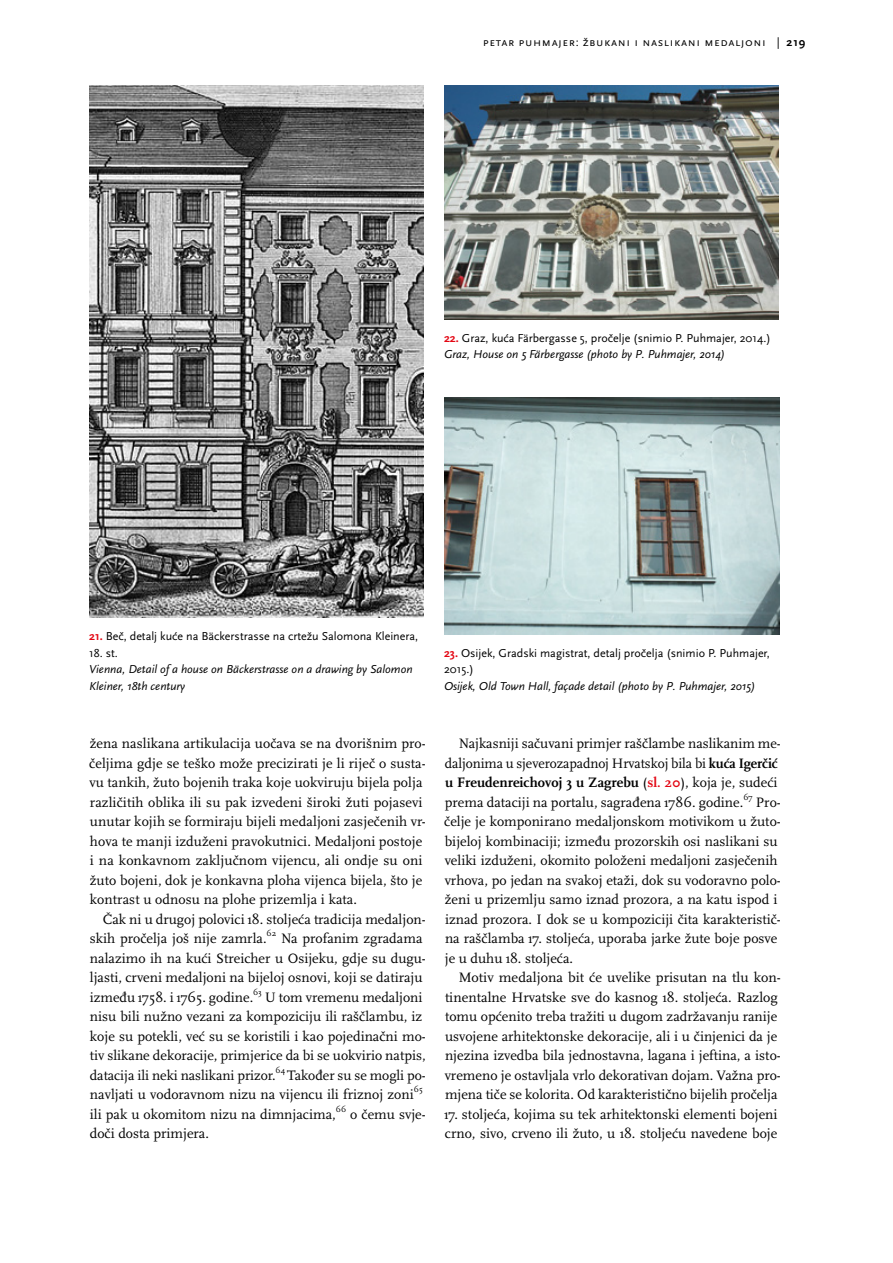
<style>
.page{position:relative;width:893px;height:1263px;background:#fff}
.page>*{position:absolute;margin:0;border:0;box-sizing:border-box;transform-origin:0 0}
.t1{font:14.25px/19.5px "Scala Pro";color:#000}
.t2{font:12px/16.5px "Scala Sans Pro";color:#000}
.t3{font:italic 12px/16.5px "Scala Sans Pro";color:#000}
.t4{font:12px "Scala Sans Pro";letter-spacing:.05em;color:#000}
.t5{font:8.55px "Scala Pro";color:#000}
.s1{font-weight:700}
.s2{font-weight:700;color:#e30613}
.s3{font-style:italic}
</style>
<div class="page">
<img style="left:89px;top:85px;width:334px;height:532px">
<img style="left:444px;top:85px;width:334px;height:234px">
<img style="left:444px;top:397px;width:335px;height:237px">
<p class="t4" style="left:483px;top:35px;width:324px">Petar Puhmajer: Žbukani i naslikani medaljoni | <span class="s1">219</span></p>
<p class="t2" style="left:444px;top:329px;width:328px"><span class="s2">22.</span> Graz, kuća Färbergasse 5, pročelje (snimio P. Puhmajer, 2014.)<br><span class="s3">Graz, House on 5 Färbergasse (photo by P. Puhmajer, 2014)</span></p>
<p class="t2" style="left:89px;top:628px;width:331px"><span class="s2">21.</span> Beč, detalj kuće na Bäckerstrasse na crtežu Salomona Kleinera,</p>
<p class="t2" style="left:89px;top:644px;width:30px">18. st.</p>
<p class="t3" style="left:89px;top:661px;width:325px">Vienna, Detail of a house on Bäckerstrasse on a drawing by Salomon<br>Kleiner, 18th century</p>
<p class="t1" style="left:89px;top:734px;width:338px">žena naslikana artikulacija uočava se na dvorišnim pro&shy;čeljima gdje se teško može precizirati je li riječ o susta&shy;vu tankih, žuto bojenih traka koje uokviruju bijela polja različitih oblika ili su pak izvedeni široki žuti pojasevi unutar kojih se formiraju bijeli medaljoni zasječenih vr&shy;hova te manji izduženi pravokutnici. Medaljoni postoje i na konkavnom zaključnom vijencu, ali ondje su oni žuto bojeni, dok je konkavna ploha vijenca bijela, što je kontrast u odnosu na plohe prizemlja i kata.</p>
<p class="t1" style="left:90px;top:909px;width:337px;text-indent:13px">Čak ni u drugoj polovici 18. stoljeća tradicija medaljon&shy;skih pročelja još nije zamrla.</p>
<p class="t5" style="left:267px;top:928px;width:11px">62</p>
<p class="t1" style="left:90px;top:929px;width:337px;text-indent:191px">Na profanim zgradama nalazimo ih na kući Streicher u Osijeku, gdje su dugu&shy;ljasti, crveni medaljoni na bijeloj osnovi, koji se datiraju između 1758. i 1765. godine.</p>
<p class="t5" style="left:253px;top:987px;width:10px">63</p>
<p class="t1" style="left:90px;top:987px;width:337px;text-indent:175px">U tom vremenu medaljoni nisu bili nužno vezani za kompoziciju ili raščlambu, iz koje su potekli, već su se koristili i kao pojedinačni mo&shy;tiv slikane dekoracije, primjerice da bi se uokvirio natpis, datacija ili neki naslikani prizor.</p>
<p class="t5" style="left:276px;top:1065px;width:11px">64</p>
<p class="t1" style="left:90px;top:1065px;width:337px;text-indent:197px">Također su se mogli po&shy;navljati u vodoravnom nizu na vijencu ili friznoj zoni</p>
<p class="t5" style="left:414px;top:1084px;width:10px">65</p>
<p class="t1" style="left:90px;top:1104px;width:247px">ili pak u okomitom nizu na dimnjacima,</p>
<p class="t5" style="left:336px;top:1104px;width:12px">66</p>
<p class="t1" style="left:350px;top:1104px;width:77px">o čemu svje-</p>
<p class="t1" style="left:90px;top:1124px;width:121px">doči dosta primjera.</p>
<p class="t2" style="left:444px;top:644px;width:327px"><span class="s2">23.</span> Osijek, Gradski magistrat, detalj pročelja (snimio P. Puhmajer,<br>2015.)</p>
<p class="t3" style="left:444px;top:677px;width:313px">Osijek, Old Town Hall, façade detail (photo by P. Puhmajer, 2015)</p>
<p class="t1" style="left:445px;top:734px;width:337px;text-indent:14px">Najkasniji sačuvani primjer raščlambe naslikanim me&shy;daljonima u sjeverozapadnoj Hrvatskoj bila bi <span class="s1">kuća Igerčić u Freudenreichovoj 3 u Zagrebu</span> (<span class="s2">sl. 20</span>), koja je, sudeći prema dataciji na portalu, sagrađena 1786. godine.</p>
<p class="t5" style="left:743px;top:792px;width:11px">67</p>
<p class="t1" style="left:444px;top:792px;width:338px;text-indent:312px">Pro&shy;čelje je komponirano medaljonskom motivikom u žuto&shy;bijeloj kombinaciji; između prozorskih osi naslikani su veliki izduženi, okomito položeni medaljoni zasječenih vrhova, po jedan na svakoj etaži, dok su vodoravno polo&shy;ženi u prizemlju samo iznad prozora, a na katu ispod i iznad prozora. I dok se u kompoziciji čita karakteristič&shy;na raščlamba 17. stoljeća, uporaba jarke žute boje posve je u duhu 18. stoljeća.</p>
<p class="t1" style="left:445px;top:968px;width:338px;text-indent:14px">Motiv medaljona bit će uvelike prisutan na tlu kon&shy;tinentalne Hrvatske sve do kasnog 18. stoljeća. Razlog tomu općenito treba tražiti u dugom zadržavanju ranije usvojene arhitektonske dekoracije, ali i u činjenici da je njezina izvedba bila jednostavna, lagana i jeftina, a isto&shy;vremeno je ostavljala vrlo dekorativan dojam. Važna pro&shy;mjena tiče se kolorita. Od karakteristično bijelih pročelja</p>
<p class="t1" style="left:444px;top:1104px;width:335px">17. stoljeća, kojima su tek arhitektonski elementi bojeni crno, sivo, crveno ili žuto, u 18. stoljeću navedene boje</p>
</div>
